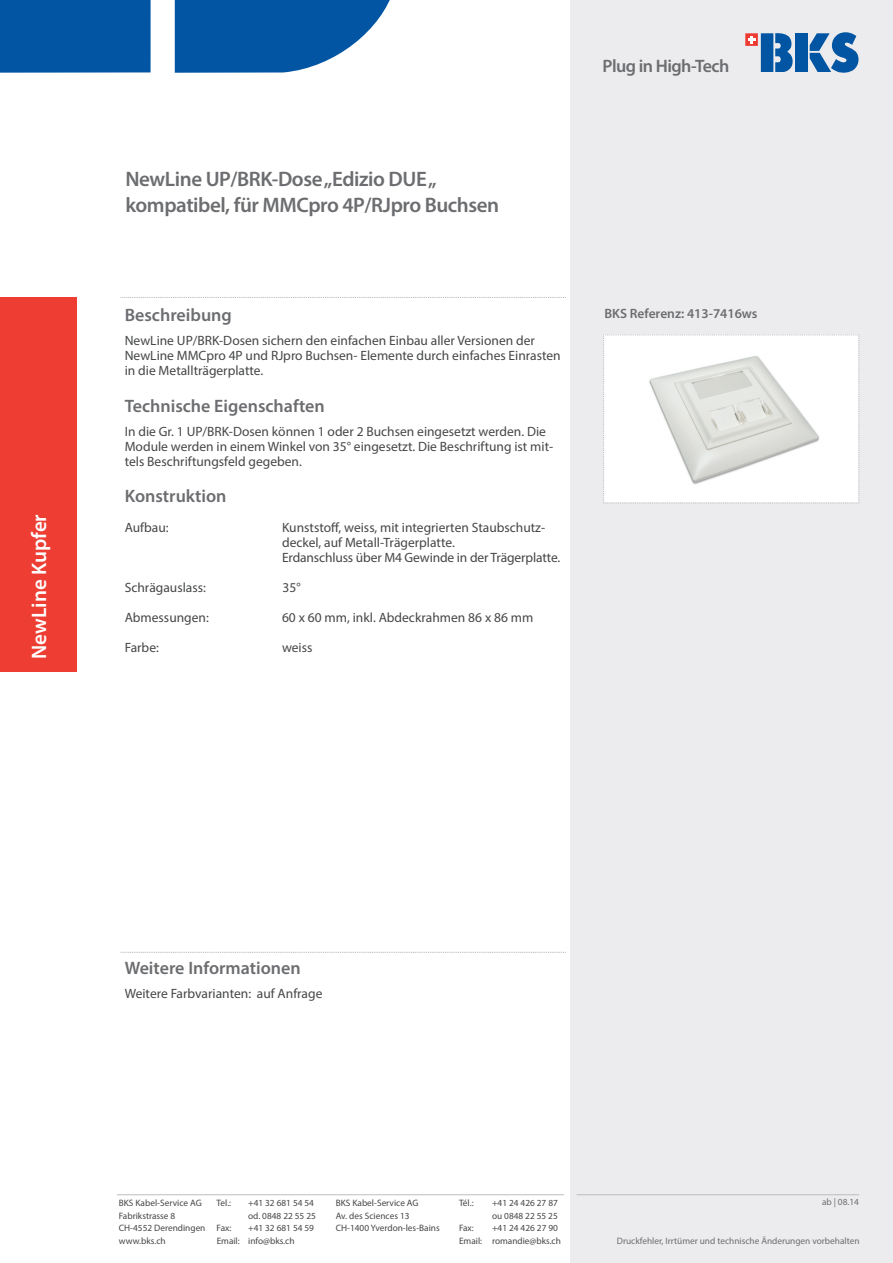
<style>
.page{position:relative;width:893px;height:1263px;background:#fff}
.page>*{position:absolute;margin:0;border:0;box-sizing:border-box;transform-origin:0 0}
.t1{font:600 21px/25.2px "Myriad Pro";letter-spacing:-.02em;color:#6c6d70}
.t2{font:600 21px "Myriad Pro";color:#fff}
.t3{font:600 18px "Myriad Pro";color:#6c6d70}
.t4{font:600 18px "Myriad Pro";letter-spacing:-.03em;color:#6c6d70}
.t5{font:13.5px/15px "Myriad Pro";color:#454647}
.t6{font:600 13.5px "Myriad Pro";color:#6c6d70}
.t7{font:9.3px "Myriad Pro";color:#454647}
.t8{font:9.3px "Myriad Pro";color:#6c6d70}
</style>
<div class="page">
<div style="left:570px;top:0;width:323px;height:1263px;background:#ececee"></div>
<div style="left:0;top:0;width:151px;height:73px;background:#0155a2"></div>
<svg style="left:175px;top:0;width:215px;height:73px"></svg>
<div style="left:795px;top:33px;width:13px;height:39px;background:#0155a2"></div>
<svg style="left:761px;top:33px;width:32px;height:39px"></svg>
<svg style="left:810px;top:32px;width:48px;height:41px"></svg>
<div style="left:745px;top:33px;width:13px;height:13px;background:#ee3b32"></div>
<svg style="left:748px;top:36px;width:7px;height:7px"></svg>
<hr style="left:117px;top:1194px;width:447px;height:1px;background:#bcbdc0">
<hr style="left:577px;top:1194px;width:282px;height:1px;background:#bcbdc0">
<svg style="left:120px;top:297px;width:446px;height:1px"></svg>
<svg style="left:120px;top:952px;width:446px;height:1px"></svg>
<div style="left:0;top:297px;width:77px;height:374px;background:#ee3e34"></div>
<svg style="left:603px;top:334px;width:256px;height:170px"></svg>
<h1 class="t2" style="left:26px;top:659px;width:146px;rotate:-90deg">NewLine Kupfer</h1>
<h1 class="t1" style="left:125px;top:166px;width:375px">NewLine UP/BRK-Dose „Edizio DUE „ kompatibel, für MMCpro 4P/RJpro Buchsen</h1>
<h2 class="t3" style="left:125px;top:303px;width:109px">Beschreibung</h2>
<p class="t5" style="left:125px;top:333px;width:438px">NewLine UP/BRK-Dosen sichern den einfachen Einbau aller Versionen der<br>NewLine MMCpro 4P und RJpro Buchsen- Elemente durch einfaches Einrasten in die Metallträgerplatte.</p>
<h2 class="t3" style="left:125px;top:394px;width:202px">Technische Eigenschaften</h2>
<p class="t5" style="left:125px;top:423px;width:430px">In die Gr. 1 UP/BRK-Dosen können 1 oder 2 Buchsen eingesetzt werden. Die<br>Module werden in einem Winkel von 35° eingesetzt. Die Beschriftung ist mit&shy;tels Beschriftungsfeld gegeben.</p>
<h2 class="t3" style="left:125px;top:485px;width:103px">Konstruktion</h2>
<p class="t5" style="left:125px;top:520px;width:45px">Aufbau:</p>
<p class="t5" style="left:282px;top:520px;width:280px">Kunststoff, weiss, mit integrierten Staubschutz&shy;deckel, auf Metall-Trägerplatte.<br>Erdanschluss über M4 Gewinde in der Trägerplatte.</p>
<p class="t5" style="left:125px;top:580px;width:83px">Schrägauslass:</p>
<p class="t5" style="left:282px;top:580px;width:20px">35°</p>
<p class="t5" style="left:125px;top:610px;width:86px">Abmessungen:</p>
<p class="t5" style="left:282px;top:610px;width:253px">60 x 60 mm, inkl. Abdeckrahmen 86 x 86 mm</p>
<p class="t5" style="left:125px;top:640px;width:36px">Farbe:</p>
<p class="t5" style="left:282px;top:640px;width:32px">weiss</p>
<h2 class="t4" style="left:602px;top:54px;width:128px">Plug in High-Tech</h2>
<p class="t6" style="left:604px;top:305px;width:155px">BKS Referenz: 413-7416ws</p>
<h2 class="t3" style="left:125px;top:957px;width:178px">Weitere Informationen</h2>
<p class="t5" style="left:125px;top:986px;width:199px">Weitere Farbvarianten: auf Anfrage</p>
<p class="t8" style="left:822px;top:1196px;width:38px">ab | 08.14</p>
<p class="t7" style="left:119px;top:1197px;width:84px">BKS Kabel-Service AG</p>
<p class="t7" style="left:217px;top:1197px;width:16px">Tel.:</p>
<p class="t7" style="left:248px;top:1197px;width:67px">+41 32 681 54 54</p>
<p class="t7" style="left:336px;top:1197px;width:84px">BKS Kabel-Service AG</p>
<p class="t7" style="left:459px;top:1197px;width:16px">Tél.:</p>
<p class="t7" style="left:492px;top:1197px;width:67px">+41 24 426 27 87</p>
<p class="t7" style="left:119px;top:1209px;width:58px">Fabrikstrasse 8</p>
<p class="t7" style="left:248px;top:1209px;width:69px">od. 0848 22 55 25</p>
<p class="t7" style="left:336px;top:1209px;width:75px">Av. des Sciences 13</p>
<p class="t7" style="left:492px;top:1209px;width:67px">ou 0848 22 55 25</p>
<p class="t7" style="left:119px;top:1222px;width:114px">CH-4552 Derendingen Fax:</p>
<p class="t7" style="left:248px;top:1222px;width:67px">+41 32 681 54 59</p>
<p class="t7" style="left:336px;top:1222px;width:105px">CH-1400 Yverdon-les-Bains</p>
<p class="t7" style="left:459px;top:1222px;width:16px">Fax:</p>
<p class="t7" style="left:492px;top:1222px;width:67px">+41 24 426 27 90</p>
<p class="t7" style="left:119px;top:1235px;width:48px">www.bks.ch</p>
<p class="t7" style="left:217px;top:1235px;width:79px">Email: info@bks.ch</p>
<p class="t7" style="left:459px;top:1235px;width:103px">Email: romandie@bks.ch</p>
<p class="t8" style="left:617px;top:1235px;width:244px">Druckfehler, Irrtümer und technische Änderungen vorbehalten</p>
</div>
